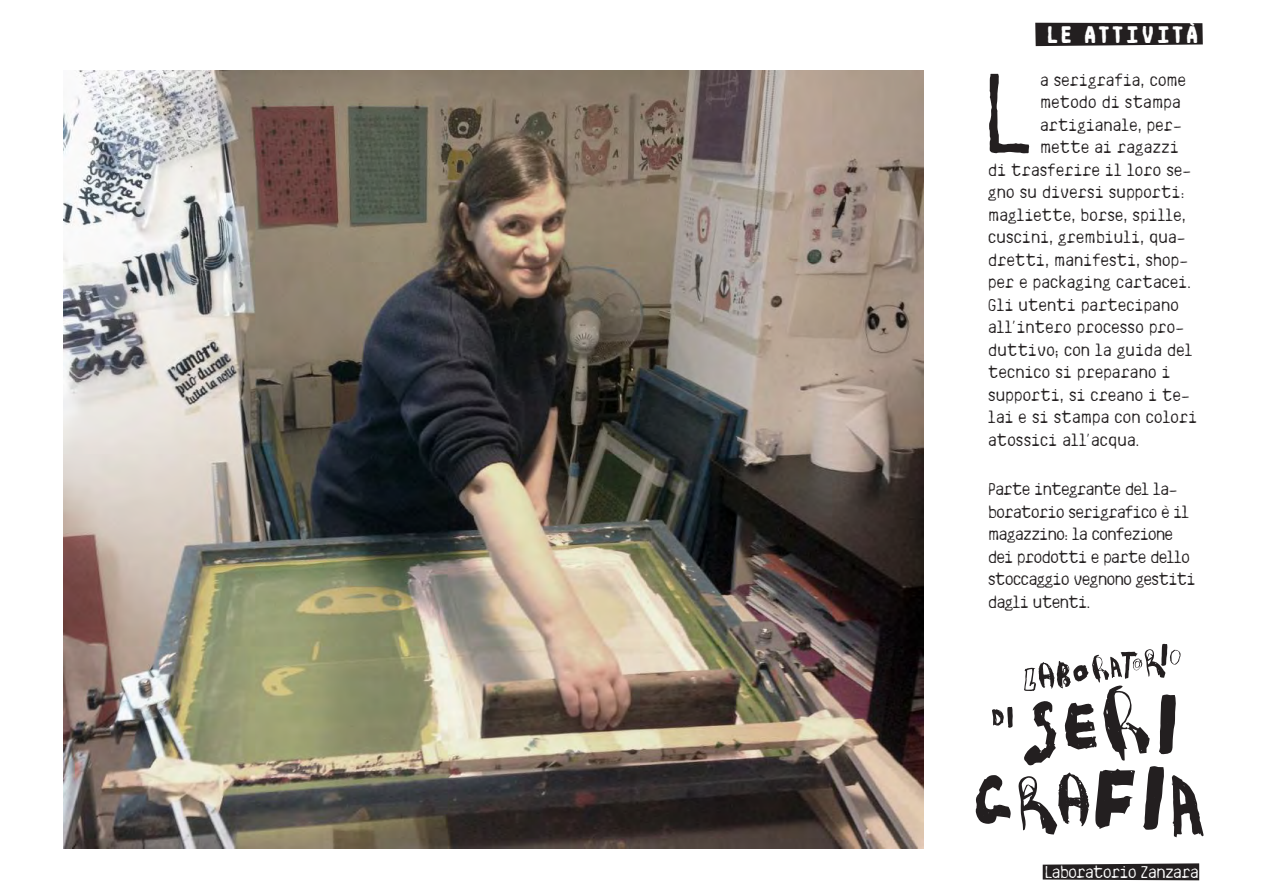
<style>
.page{position:relative;width:1263px;height:893px;background:#fff}
.page>*{position:absolute;margin:0;border:0;box-sizing:border-box;transform-origin:0 0}
.t1{font:300 99px "Zecimamono";color:#231f20}
.t2{font:700 21px "Zecimamono";letter-spacing:.14em;color:#fff}
.t3{font:300 15px "Zecimamono";letter-spacing:.04em;color:#231f20}
.t4{font:300 15px/22.5px "Zecimamono";color:#231f20}
.t5{font:300 15px "Zecimamono";color:#fff}
</style>
<div class="page">
<svg style="left:1043px;top:863px;width:156px;height:17px;background:#312d2e"></svg>
<svg style="left:1035px;top:23px;width:168px;height:23px;background:#2b2728"></svg>
<img style="left:64px;top:70px;width:859px;height:779px">
<svg style="left:975px;top:644px;width:228px;height:193px"></svg>
<h2 class="t2" style="left:1048px;top:23px;width:153px">LE ATTIVITÀ</h2>
<h1 class="t1" style="left:989px;top:60px;width:49px">L</h1>
<p class="t3" style="left:1041px;top:72px;width:147px">a serigrafia, come</p>
<p class="t3" style="left:1041px;top:94px;width:142px">metodo di stampa</p>
<p class="t3" style="left:1041px;top:117px;width:143px">artigianale, per-</p>
<p class="t3" style="left:1041px;top:139px;width:140px">mette ai ragazzi</p>
<p class="t3" style="left:989px;top:162px;width:204px">di trasferire il loro se-</p>
<p class="t3" style="left:989px;top:184px;width:197px">gno su diversi supporti:</p>
<p class="t3" style="left:989px;top:207px;width:199px">magliette, borse, spille,</p>
<p class="t3" style="left:989px;top:229px;width:199px">cuscini, grembiuli, qua-</p>
<p class="t3" style="left:989px;top:252px;width:201px">dretti, manifesti, shop-</p>
<p class="t3" style="left:989px;top:274px;width:204px">per e packaging cartacei.</p>
<p class="t3" style="left:989px;top:297px;width:192px">Gli utenti partecipano</p>
<p class="t3" style="left:989px;top:319px;width:197px">all'intero processo pro-</p>
<p class="t3" style="left:989px;top:342px;width:205px">duttivo; con la guida del</p>
<p class="t3" style="left:989px;top:364px;width:183px">tecnico si preparano i</p>
<p class="t3" style="left:989px;top:387px;width:203px">supporti, si creano i te-</p>
<p class="t3" style="left:989px;top:409px;width:210px">lai e si stampa con colori</p>
<p class="t3" style="left:989px;top:432px;width:152px">atossici all'acqua.</p>
<p class="t4" style="left:989px;top:478px;width:208px">Parte integrante del la&shy;boratorio serigrafico è il magazzino: la confezione dei prodotti e parte dello stoccaggio vegnono gestiti dagli utenti.</p>
<p class="t5" style="left:1046px;top:863px;width:155px">Laboratorio Zanzara</p>
</div>
